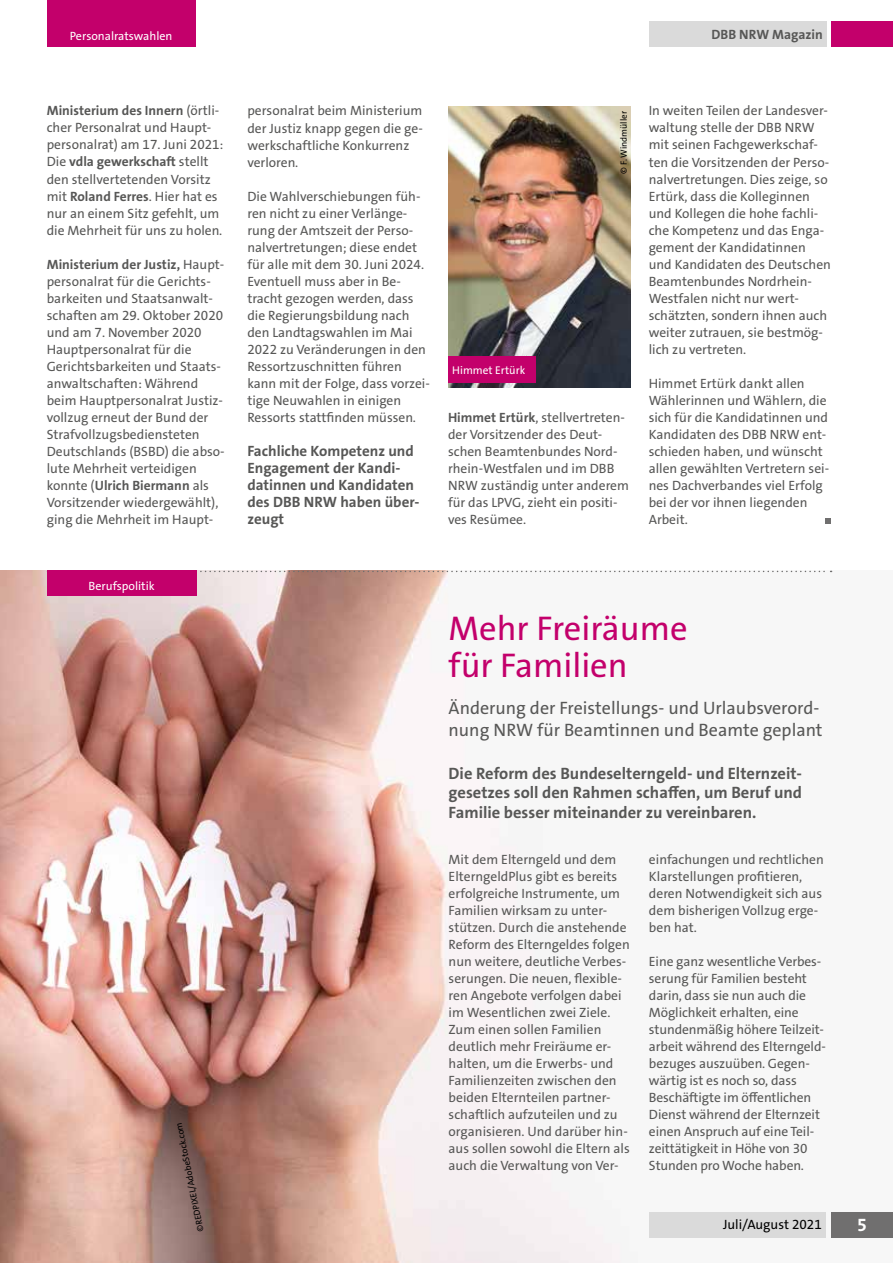
<style>
.page{position:relative;width:893px;height:1263px;background:#fff}
.page>*{position:absolute;margin:0;border:0;box-sizing:border-box;transform-origin:0 0}
.t1{font:34.5px/37.5px "The Sans Os F";color:#c3006b}
.t2{font:18px/22.5px "The Sans Os F";color:#575756}
.t3{font:700 18px "The Sans Os F";color:#fff}
.t4{font:700 16.5px/19.5px "The Sans Os F";color:#575756;text-align:justify}
.t5{font:700 15px/17px "The Sans Os F";color:#575756}
.t6{font:13.5px/17px "The Sans Os F";color:#575756}
.t7{font:13.5px "The Sans Os F";color:#000}
.t8{font:700 13.5px "The Sans Os F";color:#575756}
.t9{font:12px "The Sans Os F";color:#fff}
.t10{font:11.25px "The Sans Os F";color:#fff}
.t11{font:9px "The Sans Os F";color:#000}
.s1{font-weight:700}
</style>
<div class="page">
<img style="left:0;top:571px;width:893px;height:692px">
<div style="left:831px;top:1212px;width:62px;height:25px;background:#706f6f"></div>
<div style="left:649px;top:1212px;width:177px;height:25px;background:#dadada"></div>
<div style="left:649px;top:21px;width:178px;height:26px;background:#dadada"></div>
<div style="left:831px;top:21px;width:62px;height:26px;background:#c3006b"></div>
<div style="left:47px;top:0;width:149px;height:47px;background:#c3006b"></div>
<svg style="left:825px;top:518px;width:6px;height:6px"></svg>
<img style="left:448px;top:107px;width:182px;height:281px">
<div style="left:448px;top:356px;width:87px;height:27px;background:#c3006b"></div>
<svg style="left:197px;top:571px;width:635px;height:1px"></svg>
<div style="left:47px;top:571px;width:150px;height:25px;background:#c3006b"></div>
<p class="t9" style="left:70px;top:29px;width:104px">Personalratswahlen</p>
<p class="t8" style="left:711px;top:25px;width:113px">DBB NRW Magazin</p>
<p class="t6" style="left:47px;top:103px;width:178px"><span class="s1">Ministerium des Innern</span> (örtli&shy;cher Personalrat und Haupt&shy;personalrat) am 17. Juni 2021:<br>Die <span class="s1">vdla gewerkschaft</span> stellt den stellvertetenden Vorsitz mit <span class="s1">Roland Ferres</span>. Hier hat es nur an einem Sitz gefehlt, um die Mehrheit für uns zu holen.</p>
<p class="t6" style="left:47px;top:256px;width:179px"><span class="s1">Ministerium der Justiz,</span> Haupt&shy;personalrat für die Gerichts&shy;barkeiten und Staatsanwalt&shy;schaften am 29. Oktober 2020 und am 7. November 2020<br>Hauptpersonalrat für die<br>Gerichtsbarkeiten und Staats&shy;anwaltschaften: Während beim Hauptpersonalrat Justiz&shy;vollzug erneut der Bund der<br>Strafvollzugsbediensteten<br>Deutschlands (BSBD) die abso&shy;lute Mehrheit verteidigen konnte (<span class="s1">Ulrich Biermann</span> als<br>Vorsitzender wiedergewählt), ging die Mehrheit im Haupt-</p>
<p class="t9" style="left:89px;top:578px;width:68px">Berufspolitik</p>
<p class="t11" style="left:196px;top:1233px;width:113px;rotate:-102deg">©REDPIXEL/AdobeStock.com</p>
<p class="t6" style="left:247px;top:103px;width:177px">personalrat beim Ministerium der Justiz knapp gegen die ge&shy;werkschaftliche Konkurrenz verloren.</p>
<p class="t6" style="left:247px;top:188px;width:184px">Die Wahlverschiebungen füh&shy;ren nicht zu einer Verlänge&shy;rung der Amtszeit der Perso&shy;nalvertretungen; diese endet für alle mit dem 30. Juni 2024.<br>Eventuell muss aber in Be&shy;tracht gezogen werden, dass die Regierungsbildung nach den Landtagswahlen im Mai<br>2022 zu Veränderungen in den<br>Ressortzuschnitten führen kann mit der Folge, dass vorzei&shy;tige Neuwahlen in einigen<br>Ressorts stattfinden müssen.</p>
<p class="t5" style="left:247px;top:442px;width:174px">Fachliche Kompetenz und<br>Engagement der Kandi&shy;datinnen und Kandidaten des DBB NRW haben über&shy;zeugt</p>
<p class="t10" style="left:452px;top:363px;width:74px">Himmet Ertürk</p>
<p class="t11" style="left:618px;top:174px;width:64px;rotate:-90deg">© F. Windmüller</p>
<p class="t6" style="left:448px;top:409px;width:182px"><span class="s1">Himmet Ertürk</span>, stellvertreten&shy;der Vorsitzender des Deut&shy;schen Beamtenbundes Nord&shy;rhein-Westfalen und im DBB<br>NRW zuständig unter anderem für das LPVG, zieht ein positi&shy;ves Resümee.</p>
<p class="t6" style="left:649px;top:103px;width:184px">In weiten Teilen der Landesver&shy;waltung stelle der DBB NRW mit seinen Fachgewerkschaf&shy;ten die Vorsitzenden der Perso&shy;nalvertretungen. Dies zeige, so<br>Ertürk, dass die Kolleginnen und Kollegen die hohe fachli&shy;che Kompetenz und das Enga&shy;gement der Kandidatinnen und Kandidaten des Deutschen<br>Beamtenbundes Nordrhein-<br>Westfalen nicht nur wert&shy;schätzten, sondern ihnen auch weiter zutrauen, sie bestmög&shy;lich zu vertreten.</p>
<p class="t6" style="left:649px;top:375px;width:182px">Himmet Ertürk dankt allen<br>Wählerinnen und Wählern, die sich für die Kandidatinnen und<br>Kandidaten des DBB NRW ent&shy;schieden haben, und wünscht allen gewählten Vertretern sei&shy;nes Dachverbandes viel Erfolg bei der vor ihnen liegenden<br>Arbeit.</p>
<h1 class="t1" style="left:449px;top:609px;width:240px">Mehr Freiräume für Familien</h1>
<h2 class="t2" style="left:449px;top:697px;width:375px">Änderung der Freistellungs- und Urlaubsverord&shy;nung NRW für Beamtinnen und Beamte geplant</h2>
<p class="t4" style="left:449px;top:764px;width:355px">Die Reform des Bundeselterngeld- und Elternzeit&shy;gesetzes soll den Rahmen schaffen, um Beruf und Familie besser miteinander zu vereinbaren.</p>
<p class="t6" style="left:449px;top:851px;width:183px">Mit dem Elterngeld und dem<br>ElterngeldPlus gibt es bereits erfolgreiche Instrumente, um<br>Familien wirksam zu unter&shy;stützen. Durch die anstehende<br>Reform des Elterngeldes folgen nun weitere, deutliche Verbes&shy;serungen. Die neuen, flexible&shy;ren Angebote verfolgen dabei im Wesentlichen zwei Ziele.<br>Zum einen sollen Familien deutlich mehr Freiräume er&shy;halten, um die Erwerbs- und<br>Familienzeiten zwischen den beiden Elternteilen partner&shy;schaftlich aufzuteilen und zu organisieren. Und darüber hin&shy;aus sollen sowohl die Eltern als auch die Verwaltung von Ver-</p>
<p class="t6" style="left:649px;top:851px;width:176px">einfachungen und rechtlichen<br>Klarstellungen profitieren, deren Notwendigkeit sich aus dem bisherigen Vollzug erge&shy;ben hat.</p>
<p class="t6" style="left:649px;top:953px;width:178px">Eine ganz wesentliche Verbes&shy;serung für Familien besteht darin, dass sie nun auch die<br>Möglichkeit erhalten, eine stundenmäßig höhere Teilzeit&shy;arbeit während des Elterngeld&shy;bezuges auszuüben. Gegen&shy;wärtig ist es noch so, dass<br>Beschäftigte im öffentlichen<br>Dienst während der Elternzeit einen Anspruch auf eine Teil&shy;zeittätigkeit in Höhe von 30<br>Stunden pro Woche haben.</p>
<p class="t7" style="left:723px;top:1216px;width:100px">Juli/August 2021</p>
<h2 class="t3" style="left:857px;top:1213px;width:11px">5</h2>
</div>
